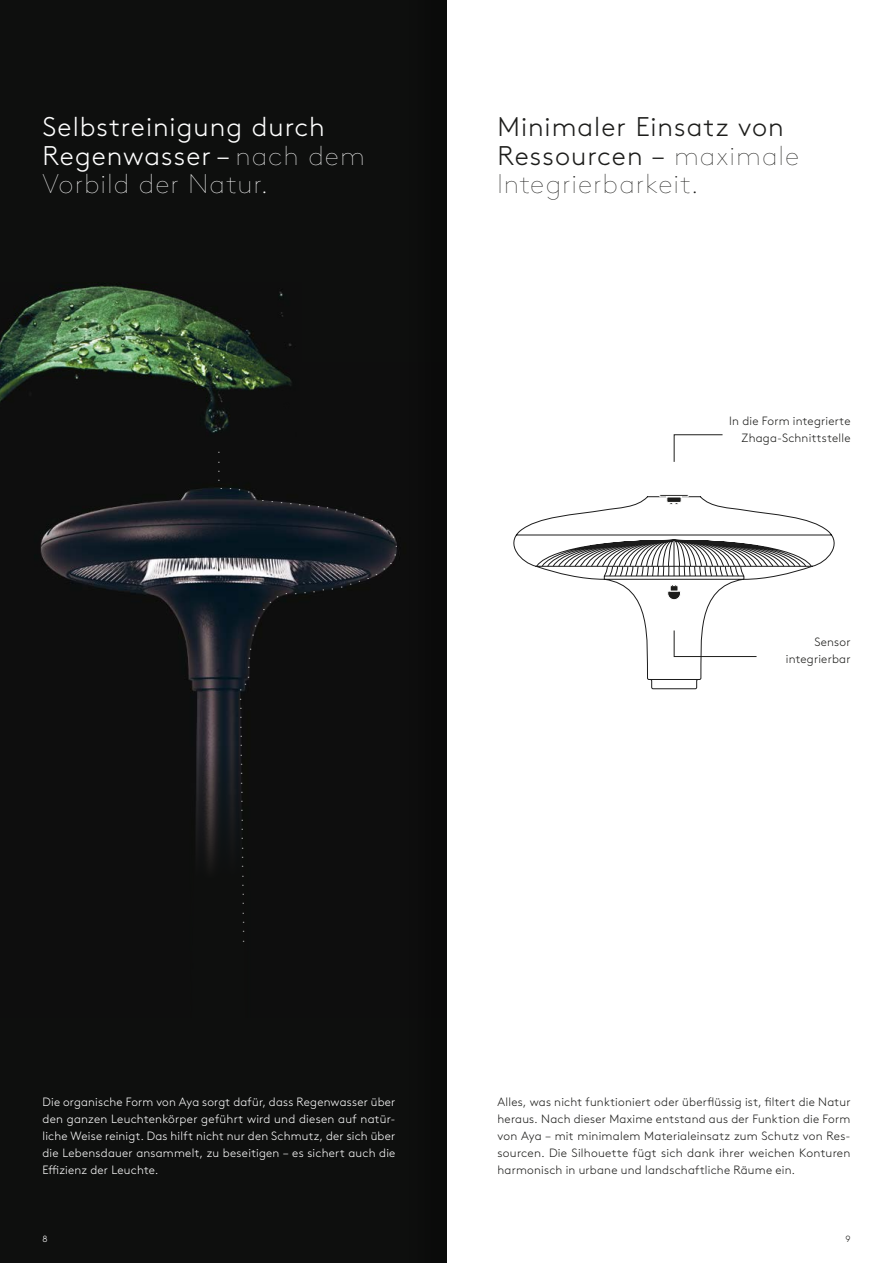
<style>
.page{position:relative;width:893px;height:1263px;background:#fff}
.page>*{position:absolute;margin:0;border:0;box-sizing:border-box;transform-origin:0 0}
.t1{font:300 27px/28.5px "Brown Std";letter-spacing:.035em;color:#1d1d1b}
.t2{font:300 27px/28.5px "Brown Std";letter-spacing:.04em;color:#fff}
.t3{font:300 12px/17px "Brown Std";letter-spacing:.015em;color:#1d1d1b;text-align:right}
.t4{font:300 12px/17px "Brown Std";letter-spacing:.02em;color:#fff;text-align:justify}
.t5{font:300 9px "Brown Std";color:#1d1d1b}
.t6{font:300 9px "Brown Std";color:#fff}
.s1{font-weight:100}
</style>
<div class="page">
<div style="left:0;top:0;width:446px;height:1263px;background:#0e0f0e"></div>
<img style="left:40px;top:488px;width:357px;height:378px">
<img style="left:0;top:284px;width:292px;height:149px">
<svg style="left:513px;top:496px;width:322px;height:193px"></svg>
<svg style="left:659px;top:494px;width:30px;height:10px"></svg>
<svg style="left:536px;top:540px;width:277px;height:60px"></svg>
<svg style="left:674px;top:434px;width:49px;height:28px"></svg>
<svg style="left:674px;top:630px;width:83px;height:27px"></svg>
<svg style="left:248px;top:491px;width:8px;height:7px"></svg>
<svg style="left:281px;top:502px;width:10px;height:2px"></svg>
<svg style="left:300px;top:504px;width:19px;height:3px"></svg>
<svg style="left:384px;top:562px;width:8px;height:8px"></svg>
<svg style="left:240px;top:683px;width:6px;height:7px"></svg>
<svg style="left:240px;top:698px;width:4px;height:168px"></svg>
<h1 class="t2" style="left:43px;top:113px;width:324px">Selbstreinigung durch<br>Regenwasser – <span class="s1">nach dem<br>Vorbild der Natur.</span></h1>
<h1 class="t1" style="left:497px;top:113px;width:303px">Minimaler Einsatz von<br>Ressourcen – <span class="s1">maximale<br>Integrierbarkeit.</span></h1>
<p class="t3" style="left:729px;top:413px;width:123px">In die Form integrierte<br>Zhaga-Schnittstelle</p>
<p class="t3" style="left:786px;top:634px;width:66px">Sensor integrierbar</p>
<p class="t4" style="left:43px;top:1093px;width:354px">Die organische Form von Aya sorgt dafür, dass Regenwasser über den ganzen Leuchtenkörper geführt wird und diesen auf natür&shy;liche Weise reinigt. Das hilft nicht nur den Schmutz, der sich über die Lebensdauer ansammelt, zu beseitigen – es sichert auch die Effizienz der Leuchte.</p>
<p class="t6" style="left:43px;top:1233px;width:7px">8</p>
<p class="t3" style="left:497px;top:1093px;width:354px;text-align:justify">Alles, was nicht funktioniert oder überflüssig ist, filtert die Natur heraus. Nach dieser Maxime entstand aus der Funktion die Form von Aya – mit minimalem Materialeinsatz zum Schutz von Res&shy;sourcen. Die Silhouette fügt sich dank ihrer weichen Konturen harmonisch in urbane und landschaftliche Räume ein.</p>
<p class="t5" style="left:845px;top:1233px;width:7px">9</p>
</div>
